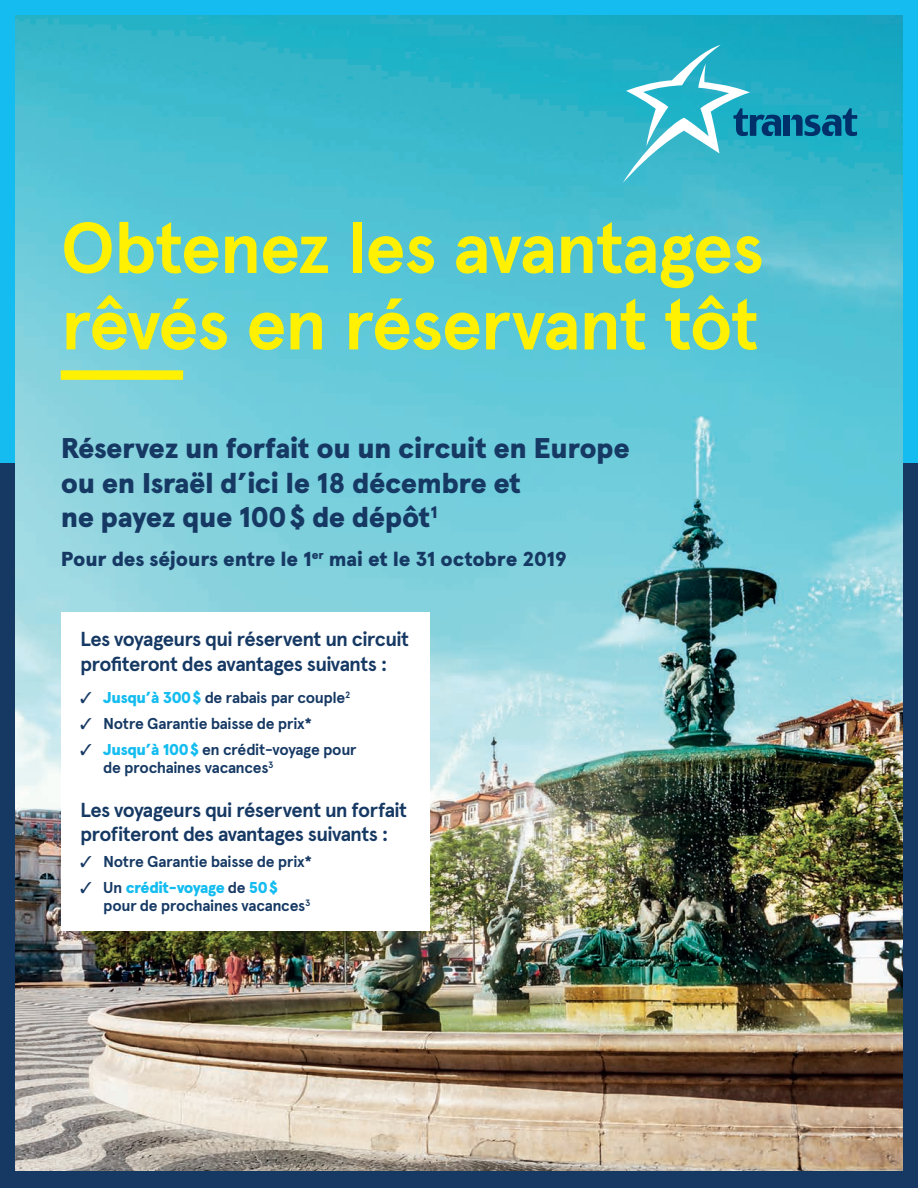
<style>
.page{position:relative;width:918px;height:1188px;background:#fff}
.page>*{position:absolute;margin:0;border:0;box-sizing:border-box;transform-origin:0 0}
.t1{font:700 72px/76.5px "Apercu";letter-spacing:-.025em;color:#fff101}
.t2{font:900 28.5px/34.5px "Apercu";letter-spacing:-.02em;color:#163964}
.t3{font:700 20.25px/24.5px "Apercu";letter-spacing:-.03em;color:#163964}
.t4{font:700 20.25px/24.5px "Apercu Pro";letter-spacing:-.035em;color:#163964}
.t5{font:900 20.25px "Apercu";letter-spacing:-.01em;color:#163964}
.t6{font:700 15.75px/18px "Apercu Pro";letter-spacing:-.025em;color:#163964}
.t7{font:900 15.75px "Apercu";letter-spacing:-.035em;color:#14bcef}
.s1{font-family:"Apercu";font-weight:900;color:#14bcef}
.s2{color:#163964}
.s3{font-family:"Apercu Pro";font-weight:700;color:#163964}
</style>
<div class="page">
<div style="left:0;top:0;width:918px;height:464px;background:#14bcef"></div>
<div style="left:0;top:464px;width:918px;height:724px;background:#163964"></div>
<img style="left:15px;top:15px;width:888px;height:1156px">
<div style="left:784px;top:115px;width:6px;height:21px;background:#003069"></div>
<svg style="left:791px;top:108px;width:66px;height:28px;background:#11759b"></svg>
<svg style="left:623px;top:45px;width:158px;height:138px;background:#43b8cb"></svg>
<div style="left:61px;top:612px;width:368px;height:319px;background:#fff"></div>
<div style="left:61px;top:370px;width:122px;height:10px;background:#fff101"></div>
<h1 class="t1" style="left:61px;top:210px;width:705px">Obtenez les avantages rêvés en réservant tôt</h1>
<h2 class="t2" style="left:61px;top:432px;width:571px">Réservez un forfait ou un circuit en Europe ou en Israël d’ici le 18 décembre et<br>ne payez que 100$ de dépôt<sup>1</sup></h2>
<p class="t5" style="left:61px;top:547px;width:508px">Pour des séjours entre le 1<sup>er</sup> mai et le 31 octobre 2019</p>
<p class="t3" style="left:80px;top:627px;width:330px">Les voyageurs qui réservent un circuit profiteront des avantages suivants :</p>
<p class="t6" style="left:80px;top:687px;width:272px">✓ <span class="s1">Jusqu’à 300$</span> de rabais par couple<sup>2</sup></p>
<p class="t6" style="left:80px;top:713px;width:233px">✓ Notre Garantie baisse de prix*</p>
<p class="t6" style="left:103px;top:739px;width:255px;text-indent:-23px">✓ <span class="s1">Jusqu’à 100$</span> en crédit-voyage pour de prochaines vacances<sup>3</sup></p>
<p class="t4" style="left:80px;top:796px;width:328px">Les voyageurs qui réservent un forfait profiteront des avantages suivants :</p>
<p class="t6" style="left:80px;top:852px;width:233px">✓ Notre Garantie baisse de prix*</p>
<p class="t7" style="left:80px;top:878px;width:199px"><span class="s2">✓</span> <span class="s3">Un</span> crédit-voyage <span class="s3">de</span> 50$</p>
<p class="t6" style="left:103px;top:896px;width:209px">pour de prochaines vacances<sup>3</sup></p>
</div>
